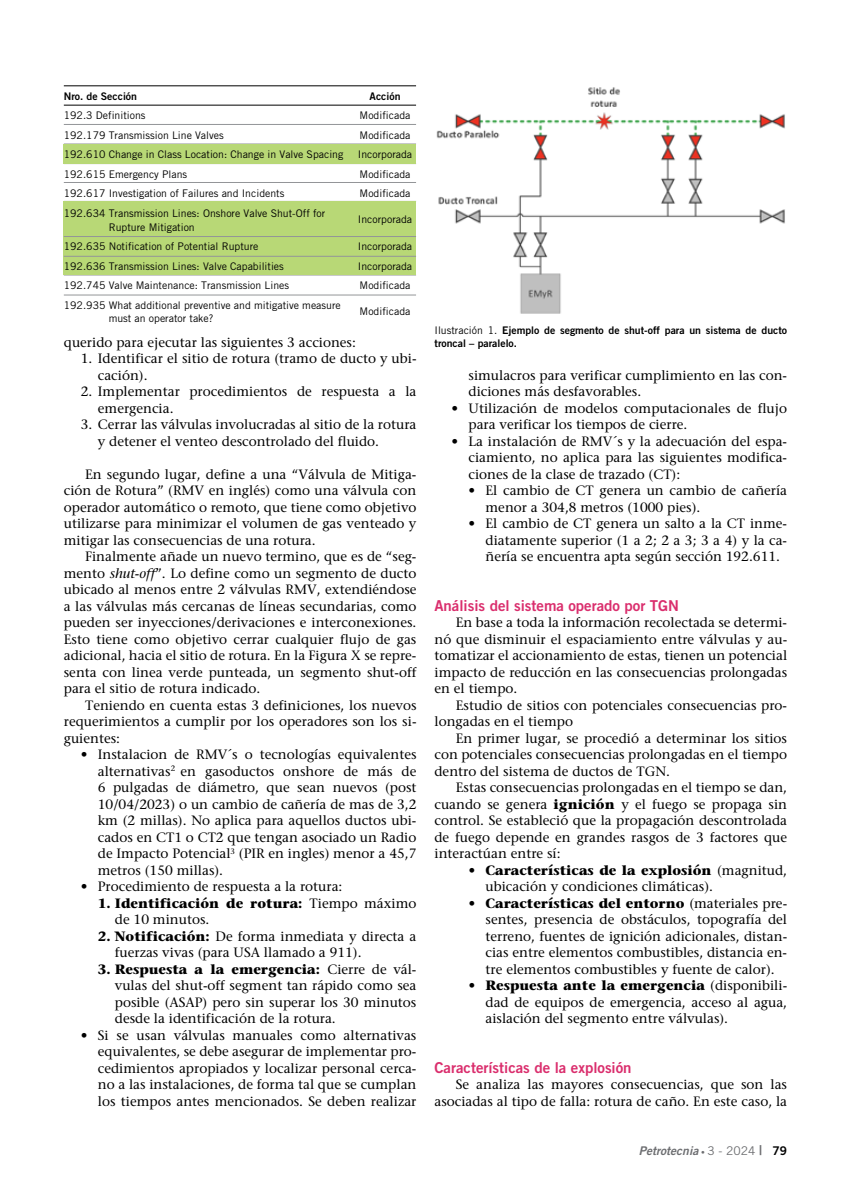
<style>
.page{position:relative;width:851px;height:1191px;background:#fff}
.page>*{position:absolute;margin:0;border:0;box-sizing:border-box;transform-origin:0 0}
.t1{font:15px "Trade Gothic Bold Two";color:#da2e6d}
.t2{font:13.5px/16.5px "Stone Serif";color:#000;text-align:justify}
.t3{font:700 13.5px/16.5px "Stone Serif";color:#000}
.t4{font:italic 12px "Trade Gothic Bold Two";color:#6d6e71}
.t5{font:10.5px/13.5px "Trade Gothic";color:#000}
.t6{font:10.5px/13.5px "Trade Gothic Bold Two";color:#000}
.s1{font-style:italic}
.s2{font-weight:400}
.s3{font-weight:700}
.s4{font-family:"Trade Gothic"}
.s5{font-style:normal;font-size:7.5px}
.s6{font-family:"Trade Gothic";font-style:normal}
.s7{font-style:normal;font-size:13.5px}
.s8{font-style:normal;color:#000}
</style>
<div class="page">
<img style="left:436px;top:87px;width:349px;height:227px">
<hr style="left:64px;top:105px;width:352px;height:1px;background:#000">
<hr style="left:64px;top:124px;width:352px;height:1px;background:#939598">
<hr style="left:64px;top:163px;width:352px;height:1px;background:#939598">
<hr style="left:64px;top:182px;width:352px;height:1px;background:#939598">
<hr style="left:64px;top:275px;width:352px;height:1px;background:#939598">
<hr style="left:64px;top:295px;width:352px;height:1px;background:#939598">
<hr style="left:64px;top:85px;width:352px;height:1px;background:#000">
<div style="left:64px;top:144px;width:352px;height:19px;background:#b8d876"></div>
<div style="left:64px;top:201px;width:352px;height:74px;background:#b8d876"></div>
<hr style="left:64px;top:236px;width:352px;height:1px;background:#939598">
<hr style="left:64px;top:256px;width:352px;height:1px;background:#939598">
<p class="t6" style="left:64px;top:89px;width:75px">Nro. de Sección</p>
<p class="t6" style="left:369px;top:89px;width:32px">Acción</p>
<p class="t5" style="left:64px;top:109px;width:83px">192.3 Definitions</p>
<p class="t5" style="left:359px;top:109px;width:52px">Modificada</p>
<p class="t5" style="left:64px;top:128px;width:161px">192.179 Transmission Line Valves</p>
<p class="t5" style="left:359px;top:128px;width:52px">Modificada</p>
<p class="t5" style="left:64px;top:148px;width:281px">192.610 Change in Class Location: Change in Valve Spacing</p>
<p class="t5" style="left:358px;top:148px;width:56px">Incorporada</p>
<p class="t5" style="left:64px;top:167px;width:125px">192.615 Emergency Plans</p>
<p class="t5" style="left:359px;top:167px;width:52px">Modificada</p>
<p class="t5" style="left:64px;top:187px;width:222px">192.617 Investigation of Failures and Incidents</p>
<p class="t5" style="left:359px;top:187px;width:52px">Modificada</p>
<p class="t5" style="left:109px;top:206px;width:218px;text-indent:-45px">192.634 Transmission Lines: Onshore Valve Shut-Off for<br>Rupture Mitigation</p>
<p class="t5" style="left:358px;top:212px;width:56px">Incorporada</p>
<p class="t5" style="left:64px;top:239px;width:196px">192.635 Notification of Potential Rupture</p>
<p class="t5" style="left:358px;top:239px;width:56px">Incorporada</p>
<p class="t5" style="left:64px;top:259px;width:221px">192.636 Transmission Lines: Valve Capabilities</p>
<p class="t5" style="left:358px;top:259px;width:56px">Incorporada</p>
<p class="t5" style="left:64px;top:278px;width:227px">192.745 Valve Maintenance: Transmission Lines</p>
<p class="t5" style="left:359px;top:278px;width:52px">Modificada</p>
<p class="t5" style="left:109px;top:298px;width:233px;text-indent:-45px">192.935 What additional preventive and mitigative measure must an operator take?</p>
<p class="t5" style="left:359px;top:304px;width:52px">Modificada</p>
<p class="t2" style="left:64px;top:333px;width:294px">querido para ejecutar las siguientes 3 acciones:</p>
<p class="t2" style="left:98px;top:350px;width:320px;text-indent:-17px">1. Identificar el sitio de rotura (tramo de ducto y ubi&shy;cación).</p>
<p class="t2" style="left:98px;top:383px;width:320px;text-indent:-17px">2. Implementar procedimientos de respuesta a la emergencia.</p>
<p class="t2" style="left:98px;top:416px;width:320px;text-indent:-17px">3. Cerrar las válvulas involucradas al sitio de la rotura y detener el venteo descontrolado del fluido.</p>
<p class="t2" style="left:64px;top:465px;width:354px;text-indent:21px">En segundo lugar, define a una “Válvula de Mitiga&shy;ción de Rotura” (RMV en inglés) como una válvula con operador automático o remoto, que tiene como objetivo utilizarse para minimizar el volumen de gas venteado y mitigar las consecuencias de una rotura.</p>
<p class="t2" style="left:64px;top:548px;width:354px;text-indent:21px">Finalmente añade un nuevo termino, que es de “seg&shy;mento <span class="s1">shut-off</span>”. Lo define como un segmento de ducto ubicado al menos entre 2 válvulas RMV, extendiéndose a las válvulas más cercanas de líneas secundarias, como pueden ser inyecciones/derivaciones e interconexiones.<br>Esto tiene como objetivo cerrar cualquier flujo de gas adicional, hacia el sitio de rotura. En la Figura X se repre&shy;senta con linea verde punteada, un segmento shut-off para el sitio de rotura indicado.</p>
<p class="t2" style="left:64px;top:696px;width:354px;text-indent:21px">Teniendo en cuenta estas 3 definiciones, los nuevos requerimientos a cumplir por los operadores son los si&shy;guientes:</p>
<p class="t2" style="left:98px;top:746px;width:320px;text-indent:-17px">• Instalacion de RMV´s o tecnologías equivalentes alternativas<sup>2</sup> en gasoductos onshore de más de 6 pulgadas de diámetro, que sean nuevos (post 10/04/2023) o un cambio de cañería de mas de 3,2 km (2 millas). No aplica para aquellos ductos ubi&shy;cados en CT1 o CT2 que tengan asociado un Radio de Impacto Potencial<sup>3</sup> (PIR en ingles) menor a 45,7 metros (150 millas).</p>
<p class="t2" style="left:81px;top:878px;width:263px">• Procedimiento de respuesta a la rotura:</p>
<p class="t3" style="left:115px;top:894px;width:303px;text-indent:-17px">1. Identificación de rotura: <span class="s2">Tiempo máximo de 10 minutos.</span></p>
<p class="t2" style="left:115px;top:927px;width:303px;text-indent:-17px"><span class="s3">2. Notificación:</span> De forma inmediata y directa a fuerzas vivas (para USA llamado a 911).</p>
<p class="t2" style="left:115px;top:960px;width:303px;text-indent:-17px"><span class="s3">3. Respuesta a la emergencia:</span> Cierre de vál&shy;vulas del shut-off segment tan rápido como sea posible (ASAP) pero sin superar los 30 minutos desde la identificación de la rotura.</p>
<p class="t2" style="left:98px;top:1026px;width:320px;text-indent:-17px">• Si se usan válvulas manuales como alternativas equivalentes, se debe asegurar de implementar pro&shy;cedimientos apropiados y localizar personal cerca&shy;no a las instalaciones, de forma tal que se cumplan los tiempos antes mencionados. Se deben realizar</p>
<p class="t6" style="left:434px;top:323px;width:354px"><span class="s4">Ilustración 1.</span> Ejemplo de segmento de shut-off para un sistema de ducto troncal – paralelo.</p>
<p class="t2" style="left:468px;top:366px;width:320px">simulacros para verificar cumplimiento en las con&shy;diciones más desfavorables.</p>
<p class="t2" style="left:468px;top:399px;width:320px;text-indent:-17px">• Utilización de modelos computacionales de flujo para verificar los tiempos de cierre.</p>
<p class="t2" style="left:468px;top:432px;width:320px;text-indent:-17px">• La instalación de RMV´s y la adecuación del espa&shy;ciamiento, no aplica para las siguientes modifica&shy;ciones de la clase de trazado (CT):</p>
<p class="t2" style="left:485px;top:482px;width:303px;text-indent:-17px">• El cambio de CT genera un cambio de cañería menor a 304,8 metros (1000 pies).</p>
<p class="t2" style="left:485px;top:515px;width:303px;text-indent:-17px">• El cambio de CT genera un salto a la CT inme&shy;diatamente superior (1 a 2; 2 a 3; 3 a 4) y la ca&shy;ñería se encuentra apta según sección 192.611.</p>
<p class="t1" style="left:434px;top:596px;width:246px">Análisis del sistema operado por TGN</p>
<p class="t2" style="left:434px;top:614px;width:354px;text-indent:21px">En base a toda la información recolectada se determi&shy;nó que disminuir el espaciamiento entre válvulas y au&shy;tomatizar el accionamiento de estas, tienen un potencial impacto de reducción en las consecuencias prolongadas en el tiempo.</p>
<p class="t2" style="left:434px;top:696px;width:354px;text-indent:21px">Estudio de sitios con potenciales consecuencias pro&shy;longadas en el tiempo</p>
<p class="t2" style="left:434px;top:729px;width:354px;text-indent:21px">En primer lugar, se procedió a determinar los sitios con potenciales consecuencias prolongadas en el tiempo dentro del sistema de ductos de TGN.</p>
<p class="t2" style="left:434px;top:779px;width:354px;text-indent:21px">Estas consecuencias prolongadas en el tiempo se dan, cuando se genera <span class="s3">ignición</span> y el fuego se propaga sin control. Se estableció que la propagación descontrolada de fuego depende en grandes rasgos de 3 factores que interactúan entre sí:</p>
<p class="t2" style="left:485px;top:861px;width:303px;text-indent:-17px"><span class="s3">• Características de la explosión</span> (magnitud, ubicación y condiciones climáticas).</p>
<p class="t2" style="left:485px;top:894px;width:303px;text-indent:-17px"><span class="s3">• Características del entorno</span> (materiales pre&shy;sentes, presencia de obstáculos, topografía del terreno, fuentes de ignición adicionales, distan&shy;cias entre elementos combustibles, distancia en&shy;tre elementos combustibles y fuente de calor).</p>
<p class="t2" style="left:485px;top:977px;width:303px;text-indent:-17px"><span class="s3">• Respuesta ante la emergencia</span> (disponibili&shy;dad de equipos de emergencia, acceso al agua, aislación del segmento entre válvulas).</p>
<p class="t1" style="left:434px;top:1058px;width:198px">Características de la explosión</p>
<p class="t2" style="left:434px;top:1076px;width:354px;text-align:right">Se analiza las mayores consecuencias, que son las asociadas al tipo de falla: rotura de caño. En este caso, la</p>
<p class="t4" style="left:639px;top:1143px;width:150px">Petrotecnia <span class="s5">•</span> <span class="s6">3 - 2024</span> <span class="s7">|</span> <span class="s8">79</span></p>
</div>
